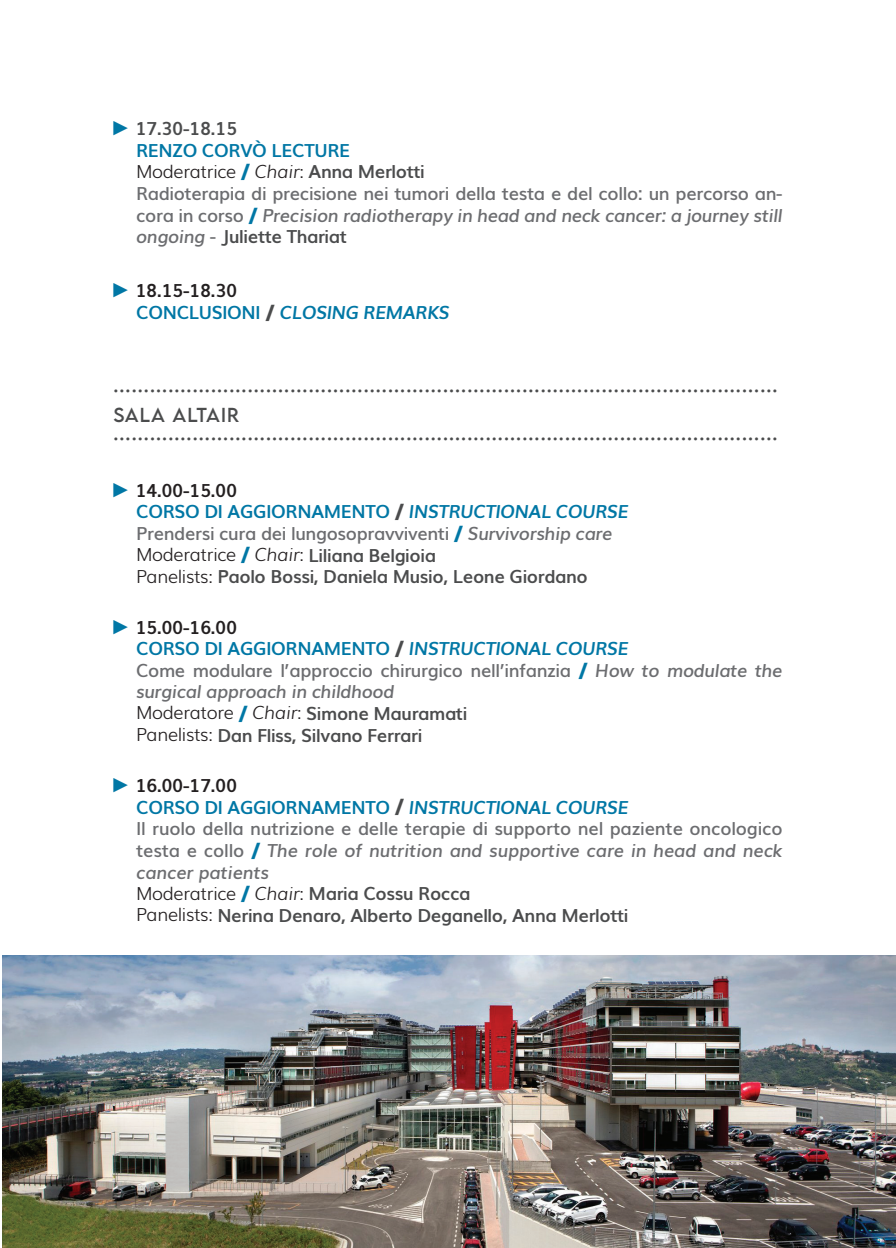
<style>
.page{position:relative;width:896px;height:1248px;background:#fff}
.page>*{position:absolute;margin:0;border:0;box-sizing:border-box;transform-origin:0 0}
.t1{font:600 18px/21.6px "Muli";letter-spacing:-.02em;color:#6c6d70;text-align:justify}
.t2{font:700 18px "Muli";letter-spacing:-.02em;color:#4b4c4d}
.t3{font:18px "LEMONMILK";letter-spacing:.06em;color:#4b4c4d}
.t4{font:700 18px "Muli";letter-spacing:-.02em;color:#0077a5}
.t5{font:700 18px "Muli";letter-spacing:-.02em;color:#231f20}
.t6{font:300 18px "Muli";letter-spacing:-.02em;color:#231f20}
.t7{font:italic 700 18px "Muli";letter-spacing:-.02em;color:#0077a5}
.s1{font-family:"Andale Mono";font-weight:400;font-size:24px;color:#0077a5}
.s2{font-family:"LEMONMILK";font-weight:700;color:#0077a5}
.s3{font-style:italic}
.s4{font-weight:700;color:#4b4c4d}
.s5{font-style:normal}
.s6{font-family:"LEMONMILK";font-style:normal;color:#4b4c4d}
.s7{font-family:"LEMONMILK";color:#4b4c4d}
.s8{font-weight:300;color:#231f20}
.s9{font-family:"LEMONMILK";color:#0077a5}
.s10{font-weight:300;font-style:italic;color:#231f20}
</style>
<div class="page">
<img style="left:2px;top:955px;width:894px;height:292px">
<p class="t2" style="left:113px;top:114px;width:125px"><span class="s1">►</span> 17.30-18.15</p>
<p class="t4" style="left:136px;top:136px;width:216px">RENZO CORVÒ LECTURE</p>
<p class="t6" style="left:136px;top:157px;width:290px">Moderatrice <span class="s2">/</span> <span class="s3">Chair</span>: <span class="s4">Anna Merlotti</span></p>
<p class="t1" style="left:136px;top:181px;width:648px">Radioterapia di precisione nei tumori della testa e del collo: un percorso an&shy;cora in corso <span class="s2">/</span> <span class="s3">Precision radiotherapy in head and neck cancer: a journey still ongoing</span> - <span class="s4">Juliette Thariat</span></p>
<p class="t5" style="left:113px;top:276px;width:125px"><span class="s1">►</span> 18.15-18.30</p>
<p class="t7" style="left:136px;top:298px;width:315px"><span class="s5">CONCLUSIONI</span> <span class="s6">/</span> CLOSING REMARKS</p>
<p class="t3" style="left:113px;top:373px;width:666px">.............................................................................................................</p>
<p class="t3" style="left:113px;top:403px;width:127px">SALA ALTAIR</p>
<p class="t3" style="left:113px;top:421px;width:666px">.............................................................................................................</p>
<p class="t5" style="left:113px;top:475px;width:125px"><span class="s1">►</span> 14.00-15.00</p>
<p class="t4" style="left:136px;top:497px;width:494px">CORSO DI AGGIORNAMENTO <span class="s7">/</span> <span class="s3">INSTRUCTIONAL COURSE</span></p>
<p class="t1" style="left:136px;top:521px;width:478px">Prendersi cura dei lungosopravviventi <span class="s2">/</span> <span class="s3">Survivorship care</span></p>
<p class="t2" style="left:136px;top:540px;width:301px"><span class="s8">Moderatrice</span> <span class="s9">/</span> <span class="s10">Chair</span><span class="s8">:</span> Liliana Belgioia</p>
<p class="t2" style="left:136px;top:562px;width:453px"><span class="s8">Panelists:</span> Paolo Bossi, Daniela Musio, Leone Giordano</p>
<p class="t5" style="left:113px;top:612px;width:125px"><span class="s1">►</span> 15.00-16.00</p>
<p class="t4" style="left:136px;top:634px;width:494px">CORSO DI AGGIORNAMENTO <span class="s7">/</span> <span class="s3">INSTRUCTIONAL COURSE</span></p>
<p class="t1" style="left:136px;top:658px;width:648px">Come modulare l’approccio chirurgico nell’infanzia <span class="s2">/</span> <span class="s3">How to modulate the surgical approach in childhood</span></p>
<p class="t2" style="left:136px;top:699px;width:333px"><span class="s8">Moderatore</span> <span class="s9">/</span> <span class="s10">Chair</span><span class="s8">:</span> Simone Mauramati</p>
<p class="t2" style="left:136px;top:720px;width:288px"><span class="s8">Panelists:</span> Dan Fliss, Silvano Ferrari</p>
<p class="t5" style="left:113px;top:771px;width:125px"><span class="s1">►</span> 16.00-17.00</p>
<p class="t4" style="left:136px;top:792px;width:494px">CORSO DI AGGIORNAMENTO <span class="s7">/</span> <span class="s3">INSTRUCTIONAL COURSE</span></p>
<p class="t1" style="left:136px;top:816px;width:648px">Il ruolo della nutrizione e delle terapie di supporto nel paziente oncologico testa e collo <span class="s2">/</span> <span class="s3">The role of nutrition and supportive care in head and neck cancer patients</span></p>
<p class="t2" style="left:136px;top:879px;width:336px"><span class="s8">Moderatrice</span> <span class="s9">/</span> <span class="s10">Chair</span><span class="s8">:</span> Maria Cossu Rocca</p>
<p class="t2" style="left:136px;top:900px;width:494px"><span class="s8">Panelists:</span> Nerina Denaro, Alberto Deganello, Anna Merlotti</p>
</div>
